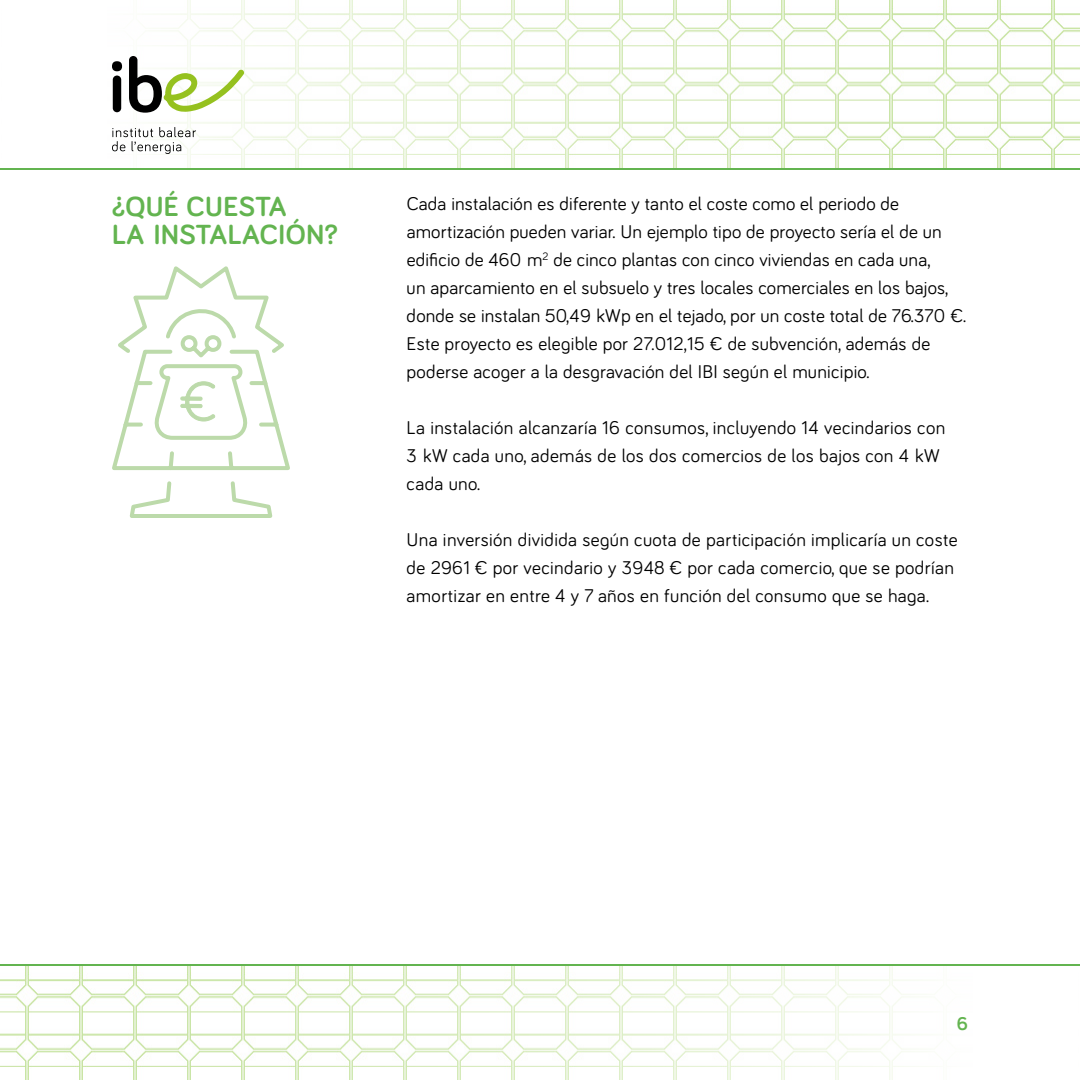
<style>
.page{position:relative;width:1080px;height:1080px;background:#fff}
.page>*{position:absolute;margin:0;border:0;box-sizing:border-box;transform-origin:0 0}
.t1{font:700 28.5px/28px "Bariol";letter-spacing:.02em;color:#63b450}
.t2{font:19px/28px "Bariol";letter-spacing:.015em;color:#000}
.t3{font:700 19px "Bariol";color:#63b450}
</style>
<div class="page">
<svg style="left:161px;top:0;width:919px;height:168px"></svg>
<svg style="left:0;top:966px;width:919px;height:114px"></svg>
<hr style="left:0;top:168px;width:1080px;height:2px;background:#63b450">
<hr style="left:0;top:964px;width:1080px;height:2px;background:#63b450">
<svg style="left:112px;top:127px;width:84px;height:27px"></svg>
<svg style="left:112px;top:56px;width:132px;height:57px"></svg>
<svg style="left:112px;top:266px;width:178px;height:252px"></svg>
<svg style="left:180px;top:381px;width:36px;height:41px"></svg>
<h1 class="t1" style="left:112px;top:191px;width:227px">¿QUÉ CUESTA<br>LA INSTALACIÓN?</h1>
<p class="t2" style="left:407px;top:189px;width:561px">Cada instalación es diferente y tanto el coste como el periodo de amortización pueden variar. Un ejemplo tipo de proyecto sería el de un edificio de 460 m<sup>2</sup> de cinco plantas con cinco viviendas en cada una,<br>un aparcamiento en el subsuelo y tres locales comerciales en los bajos, donde se instalan 50,49 kWp en el tejado, por un coste total de 76.370 €.<br>Este proyecto es elegible por 27.012,15 € de subvención, además de poderse acoger a la desgravación del IBI según el municipio.</p>
<p class="t2" style="left:407px;top:413px;width:540px">La instalación alcanzaría 16 consumos, incluyendo 14 vecindarios con<br>3 kW cada uno, además de los dos comercios de los bajos con 4 kW cada uno.</p>
<p class="t2" style="left:407px;top:525px;width:552px">Una inversión dividida según cuota de participación implicaría un coste de 2961 € por vecindario y 3948 € por cada comercio, que se podrían amortizar en entre 4 y 7 años en función del consumo que se haga.</p>
<p class="t3" style="left:957px;top:1011px;width:13px">6</p>
</div>
